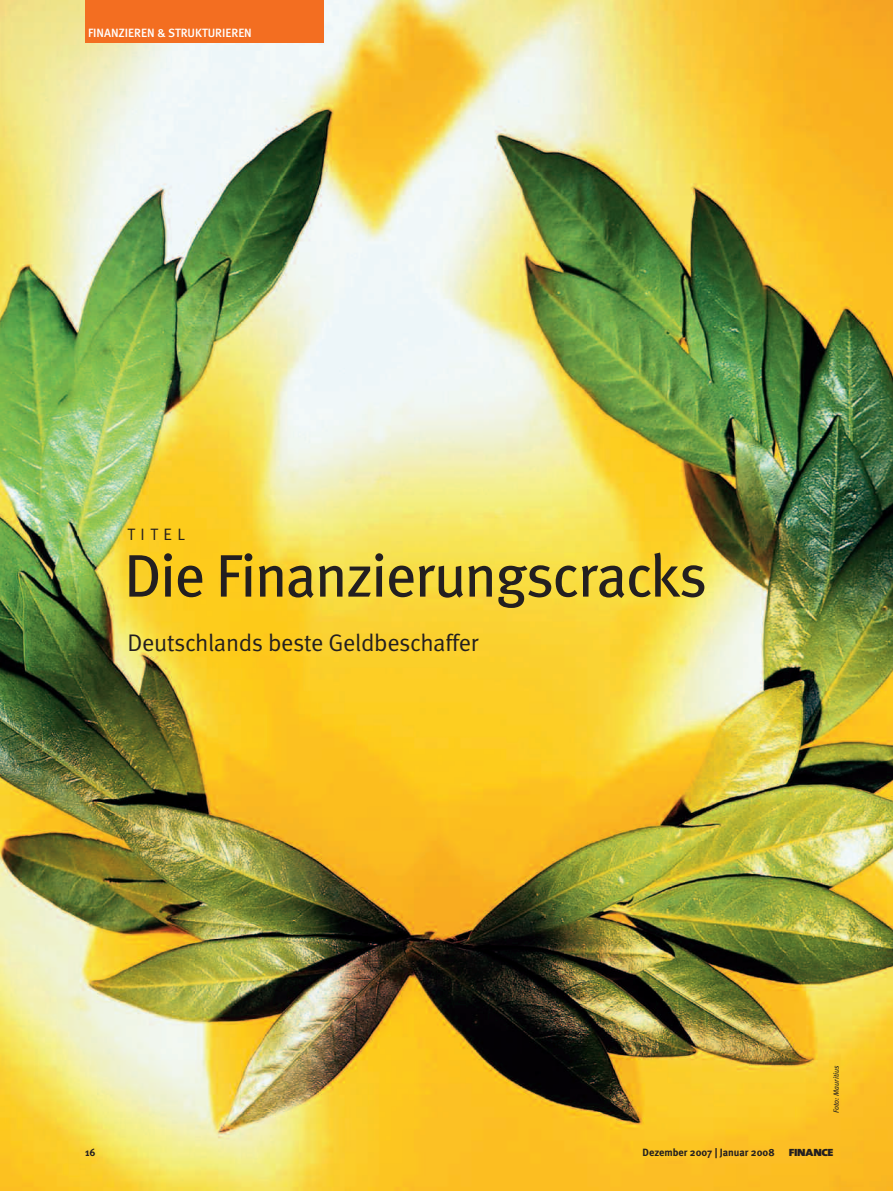
<style>
.page{position:relative;width:893px;height:1191px;background:#fff}
.page>*{position:absolute;margin:0;border:0;box-sizing:border-box;transform-origin:0 0}
.t1{font:60px "Meta Book LF";letter-spacing:-.025em;color:#231f20}
.t2{font:24px "Meta Normal LF";letter-spacing:-.015em;color:#231f20}
.t3{font:16.5px "Meta Normal LF";letter-spacing:.335em;color:#231f20}
.t4{font:500 12px "Meta";color:#fff}
.t5{font:700 10.5px "Meta";color:#231f20}
.t6{font:900 10.5px "The Sans";letter-spacing:-.035em;color:#231f20;scale:1.18 1}
.t7{font:italic 7.5px "Meta Book LF";color:#231f20}
</style>
<div class="page">
<img style="left:0;top:0;width:893px;height:1191px">
<div style="left:85px;top:0;width:238px;height:43px;background:#f36e21"></div>
<p class="t4" style="left:88px;top:29px;width:165px">FINANZIEREN &amp; STRUKTURIEREN</p>
<p class="t3" style="left:128px;top:528px;width:59px">TITEL</p>
<h1 class="t1" style="left:124px;top:555px;width:584px">Die Finanzierungscracks</h1>
<p class="t2" style="left:128px;top:634px;width:352px">Deutschlands beste Geldbeschaffer</p>
<p class="t7" style="left:834px;top:1113px;width:49px;rotate:-90deg">Foto: Mauritius</p>
<p class="t5" style="left:85px;top:1149px;width:12px">16</p>
<p class="t5" style="left:643px;top:1149px;width:134px">Dezember 2007 | Januar 2008</p>
<p class="t6" style="left:789px;top:1146px;width:39px">FINANCE</p>
</div>
